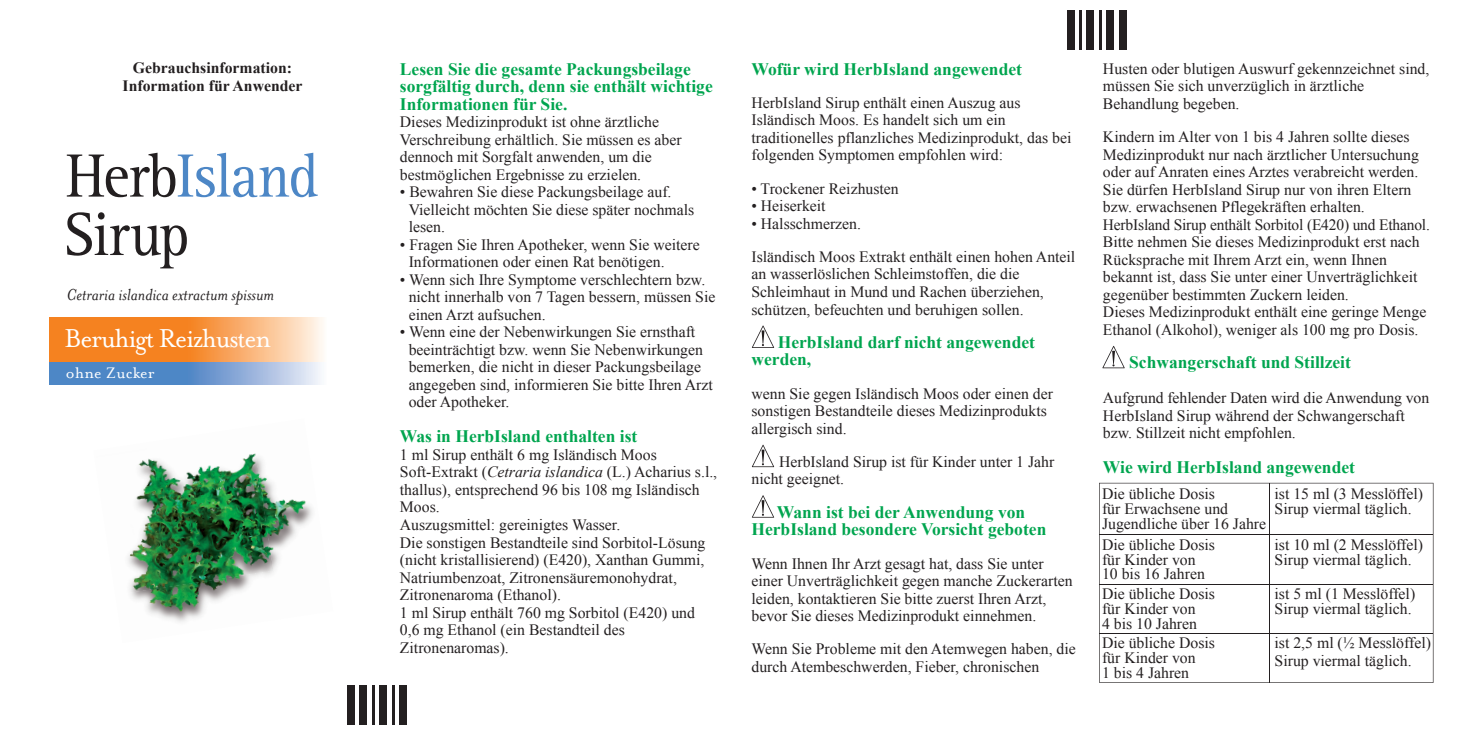
<style>
.page{position:relative;width:1474px;height:735px;background:#fff}
.page>*{position:absolute;margin:0;border:0;box-sizing:border-box;transform-origin:0 0}
.t1{font:29.75px "KRKA Eaves";letter-spacing:-.04em;color:#fff;scale:.95 1}
.t2{font:italic 18.38px "KRKA Eaves";letter-spacing:.005em;color:#231f20}
.t3{font:700 17.5px/17.5px "Times New Roman";color:#00a54f}
.t4{font:17.5px "KRKA Eaves";letter-spacing:.01em;color:#fff}
.t5{font:15.75px/17.5px "Times New Roman";color:#231f20}
.t6{font:700 15.75px/17.5px "Times New Roman";color:#231f20;text-align:center}
.s1{font-style:italic}
</style>
<div class="page">
<svg style="left:50px;top:361px;width:273px;height:23px;background:#7b9fcc"></svg>
<svg style="left:49px;top:317px;width:274px;height:44px;background:#f79e51"></svg>
<img style="left:128px;top:454px;width:123px;height:116px">
<img style="left:251px;top:453px;width:62px;height:117px">
<img style="left:129px;top:570px;width:145px;height:52px">
<svg style="left:752px;top:325px;width:22px;height:23px"></svg>
<svg style="left:1102px;top:345px;width:22px;height:23px"></svg>
<svg style="left:752px;top:444px;width:22px;height:23px"></svg>
<svg style="left:752px;top:495px;width:22px;height:22px"></svg>
<svg style="left:67px;top:153px;width:251px;height:44px"></svg>
<svg style="left:67px;top:212px;width:120px;height:56px"></svg>
<div style="left:347px;top:685px;width:7px;height:39px;background:#231f20"></div>
<div style="left:359px;top:685px;width:8px;height:39px;background:#231f20"></div>
<hr style="left:372px;top:685px;width:2px;height:39px;background:#231f20">
<div style="left:379px;top:685px;width:8px;height:39px;background:#231f20"></div>
<hr style="left:392px;top:685px;width:2px;height:39px;background:#231f20">
<div style="left:399px;top:685px;width:8px;height:39px;background:#231f20"></div>
<div style="left:1118px;top:10px;width:8px;height:39px;background:#231f20"></div>
<div style="left:1106px;top:10px;width:8px;height:39px;background:#231f20"></div>
<hr style="left:1099px;top:10px;width:2px;height:39px;background:#231f20">
<div style="left:1086px;top:10px;width:8px;height:39px;background:#231f20"></div>
<hr style="left:1079px;top:10px;width:2px;height:39px;background:#231f20">
<div style="left:1066px;top:10px;width:8px;height:39px;background:#231f20"></div>
<svg style="left:1099px;top:482px;width:334px;height:200px"></svg>
<hr style="left:1099px;top:534px;width:334px;height:1px;background:#231f20">
<hr style="left:1099px;top:583px;width:334px;height:1px;background:#231f20">
<hr style="left:1099px;top:633px;width:334px;height:1px;background:#231f20">
<hr style="left:1269px;top:483px;width:1px;height:199px;background:#231f20">
<p class="t6" style="left:123px;top:59px;width:181px">Gebrauchsinformation:<br>Information für Anwender</p>
<p class="t3" style="left:400px;top:59px;width:314px">Lesen Sie die gesamte Packungsbeilage sorgfältig durch, denn sie enthält wichtige<br>Informationen für Sie.</p>
<p class="t5" style="left:400px;top:113px;width:283px">Dieses Medizinprodukt ist ohne ärztliche Verschreibung erhältlich. Sie müssen es aber dennoch mit Sorgfalt anwenden, um die bestmöglichen Ergebnisse zu erzielen.</p>
<p class="t5" style="left:409px;top:183px;width:287px;text-indent:-9px">• Bewahren Sie diese Packungsbeilage auf.<br>Vielleicht möchten Sie diese später nochmals lesen.</p>
<p class="t5" style="left:409px;top:235px;width:292px;text-indent:-9px">• Fragen Sie Ihren Apotheker, wenn Sie weitere<br>Informationen oder einen Rat benötigen.</p>
<p class="t5" style="left:409px;top:270px;width:308px;text-indent:-9px">• Wenn sich Ihre Symptome verschlechtern bzw. nicht innerhalb von 7 Tagen bessern, müssen Sie einen Arzt aufsuchen.</p>
<p class="t5" style="left:409px;top:323px;width:306px;text-indent:-9px">• Wenn eine der Nebenwirkungen Sie ernsthaft beeinträchtigt bzw. wenn Sie Nebenwirkungen bemerken, die nicht in dieser Packungsbeilage angegeben sind, informieren Sie bitte Ihren Arzt oder Apotheker.</p>
<p class="t3" style="left:400px;top:427px;width:239px">Was in HerbIsland enthalten ist</p>
<p class="t5" style="left:400px;top:445px;width:319px">1 ml Sirup enthält 6 mg Isländisch Moos Soft-Extrakt (<span class="s1">Cetraria islandica</span> (L.) Acharius s.l., thallus), entsprechend 96 bis 108 mg Isländisch Moos.<br>Auszugsmittel: gereinigtes Wasser.<br>Die sonstigen Bestandteile sind Sorbitol-Lösung (nicht kristallisierend) (E420), Xanthan Gummi, Natriumbenzoat, Zitronensäuremonohydrat, Zitronenaroma (Ethanol).<br>1 ml Sirup enthält 760 mg Sorbitol (E420) und 0,6 mg Ethanol (ein Bestandteil des Zitronenaromas).</p>
<p class="t2" style="left:66px;top:284px;width:209px">Cetraria islandica extractum spissum</p>
<h1 class="t1" style="left:65px;top:321px;width:219px">Beruhigt Reizhusten</h1>
<p class="t4" style="left:66px;top:362px;width:90px">ohne Zucker</p>
<p class="t3" style="left:751px;top:59px;width:272px">Wofür wird HerbIsland angewendet</p>
<p class="t5" style="left:751px;top:93px;width:321px">HerbIsland Sirup enthält einen Auszug aus Isländisch Moos. Es handelt sich um ein traditionelles pflanzliches Medizinprodukt, das bei folgenden Symptomen empfohlen wird:</p>
<p class="t5" style="left:751px;top:179px;width:149px">• Trockener Reizhusten</p>
<p class="t5" style="left:751px;top:197px;width:76px">• Heiserkeit</p>
<p class="t5" style="left:751px;top:206px;width:325px;line-height:33.2px">• Halsschmerzen.<br>Isländisch Moos Extrakt enthält einen hohen Anteil</p>
<p class="t5" style="left:751px;top:265px;width:294px">an wasserlöslichen Schleimstoffen, die die<br>Schleimhaut in Mund und Rachen überziehen, schützen, befeuchten und beruhigen sollen.</p>
<p class="t3" style="left:751px;top:332px;width:285px;text-indent:26px">HerbIsland darf nicht angewendet werden,</p>
<p class="t5" style="left:751px;top:384px;width:303px">wenn Sie gegen Isländisch Moos oder einen der sonstigen Bestandteile dieses Medizinprodukts allergisch sind.</p>
<p class="t5" style="left:751px;top:452px;width:304px;text-indent:28px">HerbIsland Sirup ist für Kinder unter 1 Jahr nicht geeignet.</p>
<p class="t3" style="left:751px;top:502px;width:296px;text-align:center">Wann ist bei der Anwendung von<br>HerbIsland besondere Vorsicht geboten</p>
<p class="t5" style="left:751px;top:554px;width:323px">Wenn Ihnen Ihr Arzt gesagt hat, dass Sie unter einer Unverträglichkeit gegen manche Zuckerarten leiden, kontaktieren Sie bitte zuerst Ihren Arzt, bevor Sie dieses Medizinprodukt einnehmen.</p>
<p class="t5" style="left:751px;top:639px;width:326px">Wenn Sie Probleme mit den Atemwegen haben, die durch Atembeschwerden, Fieber, chronischen</p>
<p class="t5" style="left:1102px;top:59px;width:328px">Husten oder blutigen Auswurf gekennzeichnet sind, müssen Sie sich unverzüglich in ärztliche<br>Behandlung begeben.</p>
<p class="t5" style="left:1102px;top:128px;width:328px">Kindern im Alter von 1 bis 4 Jahren sollte dieses Medizinprodukt nur nach ärztlicher Untersuchung oder auf Anraten eines Arztes verabreicht werden.<br>Sie dürfen HerbIsland Sirup nur von ihren Eltern bzw. erwachsenen Pflegekräften erhalten.<br>HerbIsland Sirup enthält Sorbitol (E420) und Ethanol.<br>Bitte nehmen Sie dieses Medizinprodukt erst nach Rücksprache mit Ihrem Arzt ein, wenn Ihnen bekannt ist, dass Sie unter einer Unverträglichkeit gegenüber bestimmten Zuckern leiden.<br>Dieses Medizinprodukt enthält eine geringe Menge Ethanol (Alkohol), weniger als 100 mg pro Dosis.</p>
<p class="t3" style="left:1129px;top:353px;width:223px">Schwangerschaft und Stillzeit</p>
<p class="t5" style="left:1102px;top:389px;width:328px">Aufgrund fehlender Daten wird die Anwendung von<br>HerbIsland Sirup während der Schwangerschaft bzw. Stillzeit nicht empfohlen.</p>
<p class="t3" style="left:1102px;top:458px;width:253px">Wie wird HerbIsland angewendet</p>
<p class="t5" style="left:1102px;top:485px;width:166px;line-height:14.9px">Die übliche Dosis<br>für Erwachsene und<br>Jugendliche über 16 Jahre</p>
<p class="t5" style="left:1274px;top:486px;width:150px;line-height:14.9px">ist 15 ml (3 Messlöffel)<br>Sirup viermal täglich.</p>
<p class="t5" style="left:1102px;top:536px;width:114px;line-height:14.9px">Die übliche Dosis für Kinder von<br>10 bis 16 Jahren</p>
<p class="t5" style="left:1274px;top:536px;width:150px;line-height:14.9px">ist 10 ml (2 Messlöffel)<br>Sirup viermal täglich.</p>
<p class="t5" style="left:1102px;top:585px;width:114px;line-height:14.9px">Die übliche Dosis für Kinder von<br>4 bis 10 Jahren</p>
<p class="t5" style="left:1274px;top:585px;width:142px;line-height:14.9px">ist 5 ml (1 Messlöffel)<br>Sirup viermal täglich.</p>
<p class="t5" style="left:1102px;top:635px;width:114px;line-height:14.9px">Die übliche Dosis für Kinder von<br>1 bis 4 Jahren</p>
<p class="t5" style="left:1274px;top:633px;width:158px">ist 2,5 ml (½ Messlöffel)<br>Sirup viermal täglich.</p>
</div>
